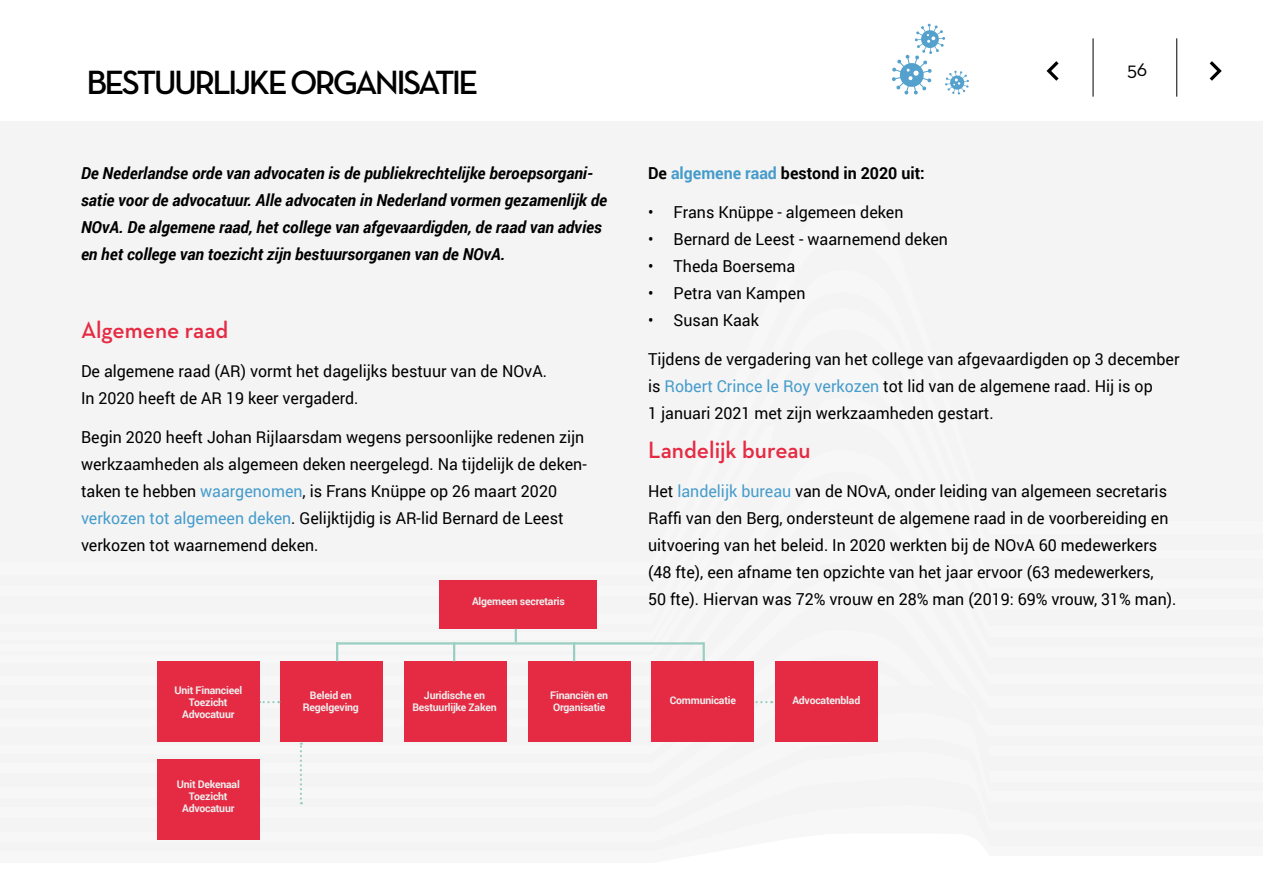
<style>
.page{position:relative;width:1263px;height:893px;background:#fff}
.page>*{position:absolute;margin:0;border:0;box-sizing:border-box;transform-origin:0 0}
.t1{font:600 34.2px "Neutra Text";letter-spacing:-.08em;color:#000}
.t2{font:600 24px "Neutra Text";color:#e52b43}
.t3{font:20.55px "Neutra Text";color:#000}
.t4{font:16.5px/27px "Roboto";color:#000}
.t5{font:italic 700 16.5px/27px "Roboto";color:#000}
.t6{font:700 16.5px "Roboto";color:#000}
.t7{font:700 10.5px/12px "Roboto";letter-spacing:-.02em;color:#eee;text-align:center}
.s1{color:#469ccb}
</style>
<div class="page">
<div style="left:0;top:121px;width:1263px;height:81px;background:#f4f4f4"></div>
<div style="left:0;top:202px;width:1263px;height:649px;background:#f4f4f4"></div>
<svg style="left:1046px;top:61px;width:13px;height:20px"></svg>
<svg style="left:1209px;top:61px;width:13px;height:20px"></svg>
<hr style="left:1093px;top:38px;width:1px;height:59px;background:#000">
<hr style="left:1176px;top:38px;width:1px;height:59px;background:#000">
<svg style="left:892px;top:24px;width:77px;height:71px"></svg>
<div style="left:280px;top:661px;width:103px;height:81px;background:#e52b43"></div>
<div style="left:404px;top:661px;width:103px;height:81px;background:#e52b43"></div>
<div style="left:439px;top:581px;width:158px;height:48px;background:#e52b43"></div>
<div style="left:528px;top:661px;width:102px;height:81px;background:#e52b43"></div>
<div style="left:775px;top:661px;width:103px;height:81px;background:#e52b43"></div>
<hr style="left:336px;top:642px;width:367px;height:3px;background:#9acec3">
<svg style="left:515px;top:629px;width:2px;height:13px"></svg>
<svg style="left:703px;top:642px;width:2px;height:19px"></svg>
<svg style="left:259px;top:701px;width:20px;height:2px"></svg>
<svg style="left:300px;top:742px;width:2px;height:62px"></svg>
<svg style="left:754px;top:701px;width:18px;height:2px"></svg>
<svg style="left:336px;top:642px;width:2px;height:19px"></svg>
<svg style="left:453px;top:645px;width:2px;height:16px"></svg>
<svg style="left:573px;top:645px;width:2px;height:16px"></svg>
<div style="left:651px;top:661px;width:103px;height:81px;background:#e52b43"></div>
<div style="left:157px;top:661px;width:102px;height:81px;background:#e52b43"></div>
<div style="left:157px;top:759px;width:102px;height:81px;background:#e52b43"></div>
<h1 class="t1" style="left:86px;top:61px;width:394px">BESTUURLIJKE ORGANISATIE</h1>
<p class="t5" style="left:81px;top:159px;width:528px">De Nederlandse orde van advocaten is de publiekrechtelijke beroepsorgani&shy;satie voor de advocatuur. Alle advocaten in Nederland vormen gezamenlijk de NOvA. De algemene raad, het college van afgevaardigden, de raad van advies en het college van toezicht zijn bestuursorganen van de NOvA.</p>
<h2 class="t2" style="left:81px;top:315px;width:149px">Algemene raad</h2>
<p class="t4" style="left:81px;top:357px;width:467px">De algemene raad (AR) vormt het dagelijks bestuur van de NOvA.<br>In 2020 heeft de AR 19 keer vergaderd.</p>
<p class="t4" style="left:81px;top:423px;width:507px">Begin 2020 heeft Johan Rijlaarsdam wegens persoonlijke redenen zijn werkzaamheden als algemeen deken neergelegd. Na tijdelijk de deken&shy;taken te hebben <span class="s1">waargenomen</span>, is Frans Knüppe op 26 maart 2020 <span class="s1">verkozen tot algemeen deken</span>. Gelijktijdig is AR-lid Bernard de Leest verkozen tot waarnemend deken.</p>
<p class="t7" style="left:472px;top:595px;width:94px">Algemeen secretaris</p>
<p class="t3" style="left:1127px;top:56px;width:22px">56</p>
<p class="t6" style="left:648px;top:162px;width:278px">De <span class="s1">algemene raad</span> bestond in 2020 uit:</p>
<p class="t4" style="left:648px;top:198px;width:257px">• Frans Knüppe - algemeen deken</p>
<p class="t4" style="left:648px;top:225px;width:301px">• Bernard de Leest - waarnemend deken</p>
<p class="t4" style="left:648px;top:252px;width:149px">• Theda Boersema</p>
<p class="t4" style="left:648px;top:279px;width:159px">• Petra van Kampen</p>
<p class="t4" style="left:648px;top:306px;width:112px">• Susan Kaak</p>
<p class="t4" style="left:648px;top:345px;width:533px">Tijdens de vergadering van het college van afgevaardigden op 3 december is <span class="s1">Robert Crince le Roy verkozen</span> tot lid van de algemene raad. Hij is op<br>1 januari 2021 met zijn werkzaamheden gestart.</p>
<h2 class="t2" style="left:648px;top:435px;width:164px">Landelijk bureau</h2>
<p class="t4" style="left:648px;top:477px;width:530px">Het <span class="s1">landelijk bureau</span> van de NOvA, onder leiding van algemeen secretaris Raffi van den Berg, ondersteunt de algemene raad in de voorbereiding en uitvoering van het beleid. In 2020 werkten bij de NOvA 60 medewerkers (48 fte), een afname ten opzichte van het jaar ervoor (63 medewerkers,<br>50 fte). Hiervan was 72% vrouw en 28% man (2019: 69% vrouw, 31% man).</p>
<p class="t7" style="left:174px;top:684px;width:69px">Unit Financieel<br>Toezicht<br>Advocatuur</p>
<p class="t7" style="left:177px;top:778px;width:65px">Unit Dekenaal<br>Toezicht<br>Advocatuur</p>
<p class="t7" style="left:303px;top:689px;width:58px">Beleid en<br>Regelgeving</p>
<p class="t7" style="left:412px;top:689px;width:86px">Juridische en<br>Bestuurlijke Zaken</p>
<p class="t7" style="left:550px;top:689px;width:59px;text-align:left">Financiën en<br>Organisatie</p>
<p class="t7" style="left:670px;top:694px;width:68px">Communicatie</p>
<p class="t7" style="left:792px;top:694px;width:69px">Advocatenblad</p>
</div>
